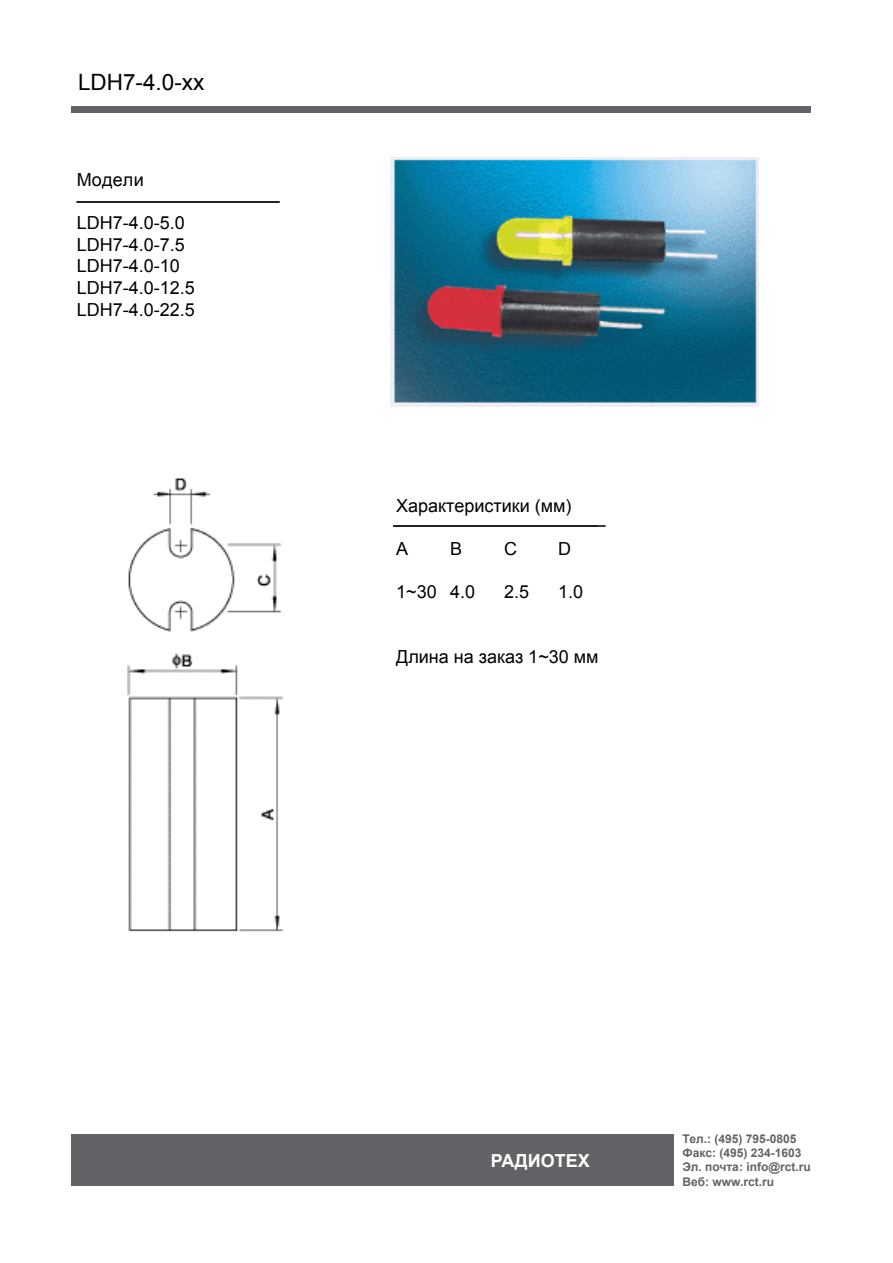
<style>
.page{position:relative;width:893px;height:1263px;background:#fff}
.page>*{position:absolute;margin:0;border:0;box-sizing:border-box;transform-origin:0 0}
.t1{font:22.5px "Arial";color:#000}
.t2{font:18px/21.6px "Arial";color:#000}
.t3{font:700 18px "Arial";color:#fff}
.t4{font:700 12px/14.4px "Arial";color:#616367}
</style>
<div class="page">
<div style="left:71px;top:1134px;width:602px;height:52px;background:#616367"></div>
<div style="left:71px;top:106px;width:739px;height:6px;background:#616367"></div>
<hr style="left:393px;top:525px;width:212px;height:2px;background:#000">
<hr style="left:76px;top:201px;width:204px;height:2px;background:#000">
<img style="left:390px;top:158px;width:368px;height:249px">
<img style="left:127px;top:478px;width:157px;height:454px">
<p class="t1" style="left:78px;top:67px;width:128px">LDH7-4.0-xx</p>
<p class="t2" style="left:77px;top:169px;width:68px">Модели</p>
<p class="t2" style="left:77px;top:212px;width:120px">LDH7-4.0-5.0<br>LDH7-4.0-7.5<br>LDH7-4.0-10<br>LDH7-4.0-12.5<br>LDH7-4.0-22.5</p>
<p class="t2" style="left:396px;top:495px;width:177px">Характеристики (мм)</p>
<p class="t2" style="left:396px;top:538px;width:14px">A</p>
<p class="t2" style="left:450px;top:538px;width:14px">B</p>
<p class="t2" style="left:504px;top:538px;width:14px">C</p>
<p class="t2" style="left:558px;top:538px;width:14px">D</p>
<p class="t2" style="left:396px;top:581px;width:81px">1~30 4.0</p>
<p class="t2" style="left:504px;top:581px;width:27px">2.5</p>
<p class="t2" style="left:558px;top:581px;width:27px">1.0</p>
<p class="t2" style="left:396px;top:646px;width:204px">Длина на заказ 1~30 мм</p>
<p class="t3" style="left:491px;top:1148px;width:100px">РАДИОТЕХ</p>
<p class="t4" style="left:682px;top:1132px;width:130px">Тел.: (495) 795-0805<br>Факс: (495) 234-1603<br>Эл. почта: info@rct.ru<br>Веб: www.rct.ru</p>
</div>
